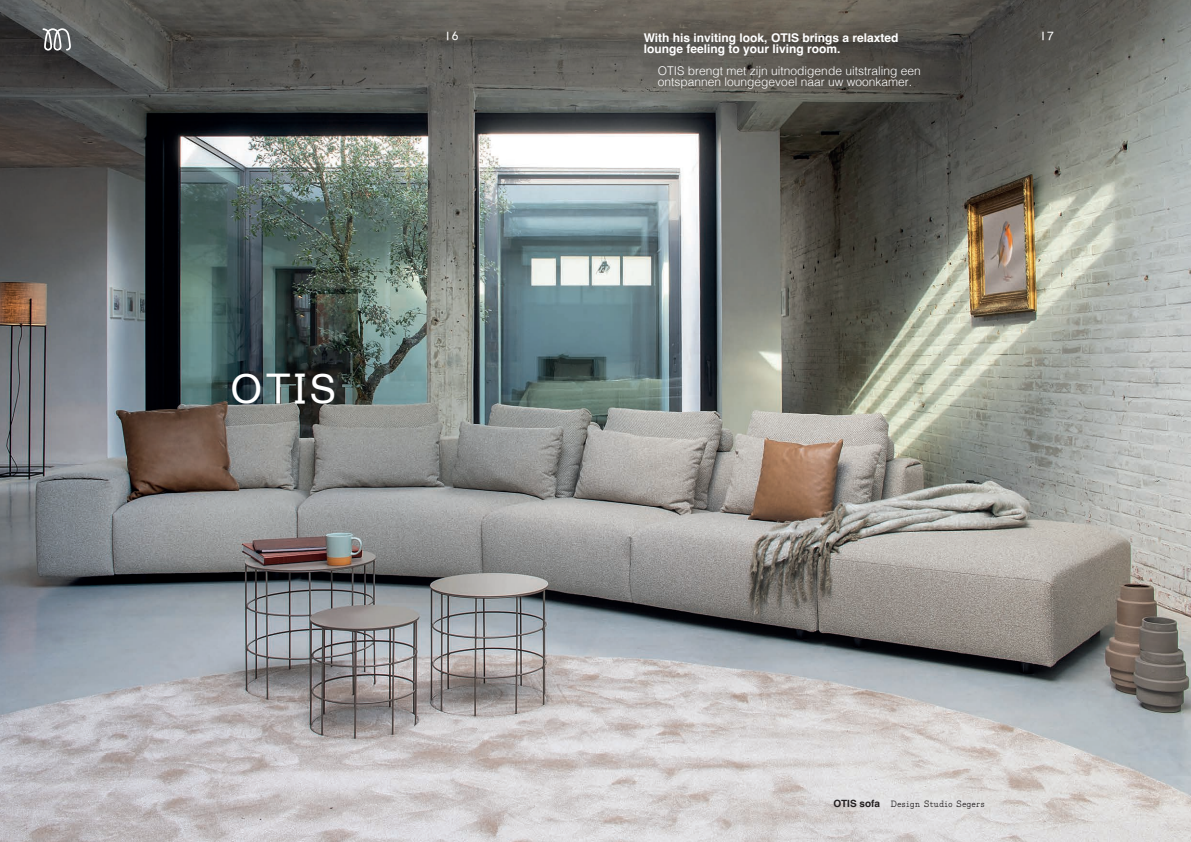
<style>
.page{position:relative;width:1191px;height:842px;background:#fff}
.page>*{position:absolute;margin:0;border:0;box-sizing:border-box;transform-origin:0 0}
.t1{font:40px "Helvetica Textbook LT";color:#fff}
.t2{font:300 12px/11px "Helvetica";color:#fff}
.t3{font:700 12px/11px "Helvetica";color:#fff}
.t4{font:12px "Helvetica Textbook LT";color:#fff}
.t5{font:10px "Generell TW";color:#231f20}
.s1{font-family:"Helvetica";font-weight:700}
</style>
<div class="page">
<img style="left:0;top:0;width:1191px;height:842px">
<svg style="left:43px;top:28px;width:28px;height:23px"></svg>
<p class="t4" style="left:444px;top:28px;width:15px">16</p>
<p class="t4" style="left:1040px;top:28px;width:15px">17</p>
<p class="t3" style="left:643px;top:33px;width:256px">With his inviting look, OTIS brings a relaxted lounge feeling to your living room.</p>
<p class="t2" style="left:658px;top:64px;width:264px">OTIS brengt met zijn uitnodigende uitstraling een ontspannen loungegevoel naar uw woonkamer.</p>
<h1 class="t1" style="left:231px;top:365px;width:107px">OTIS</h1>
<p class="t5" style="left:833px;top:798px;width:153px"><span class="s1">OTIS sofa</span> Design Studio Segers</p>
</div>
